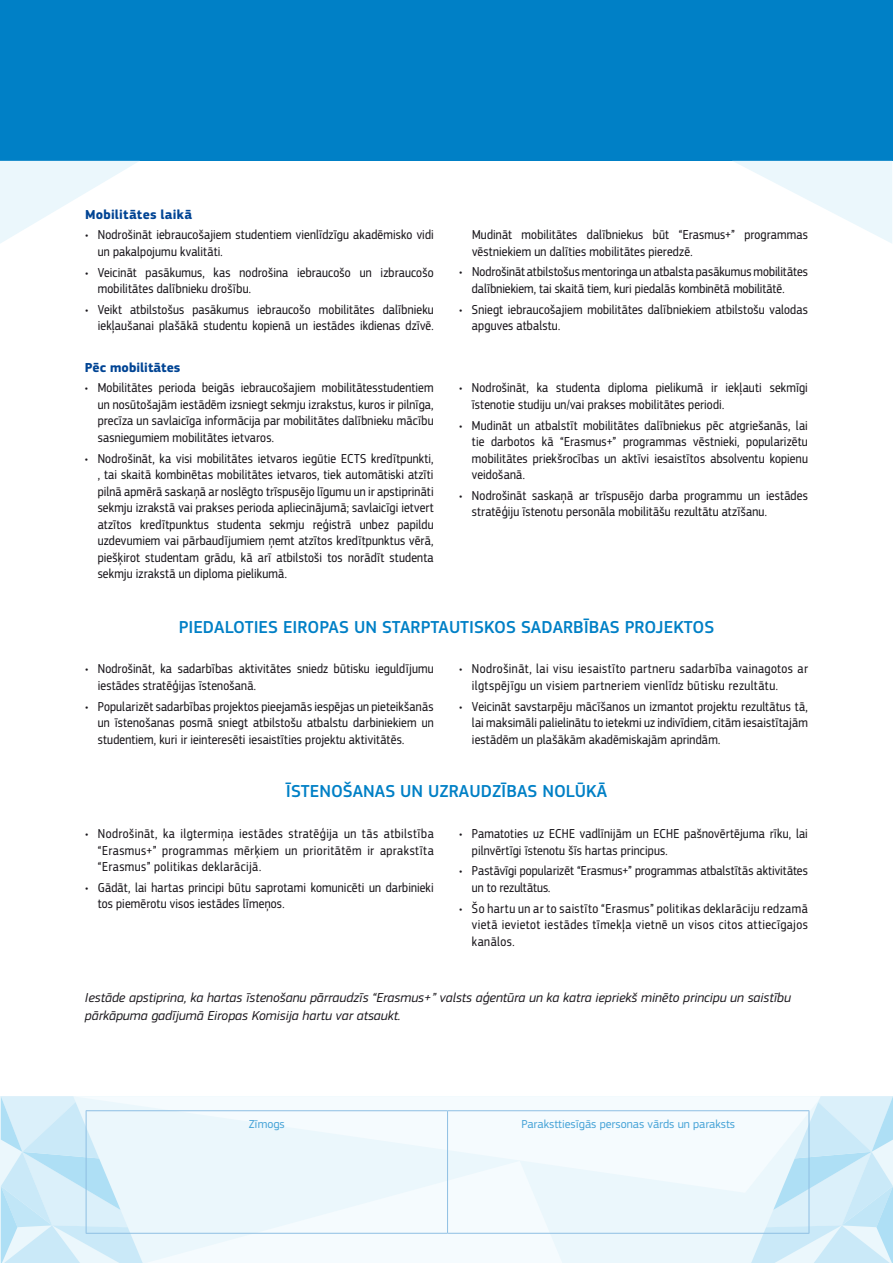
<style>
.page{position:relative;width:893px;height:1263px;background:#fff}
.page>*{position:absolute;margin:0;border:0;box-sizing:border-box;transform-origin:0 0}
.t1{font:500 18px "EC Square Sans Pro";color:#0080c6}
.t2{font:13.5px/16.5px "EC Square Sans Cond Pro";letter-spacing:.015em;color:#1a171c}
.t3{font:italic 13.5px/18px "EC Square Sans Pro";color:#1a171c}
.t4{font:13.5px/16.5px "EC Square Sans Cond Pro";letter-spacing:.035em;color:#1a171c}
.t5{font:700 13.5px "EC Square Sans Pro";letter-spacing:.01em;color:#004494}
.t6{font:12px "EC Square Sans Pro";color:#42a1d6}
</style>
<div class="page">
<div style="left:0;top:0;width:893px;height:160px;background:#0080c6"></div>
<div style="left:0;top:1096px;width:893px;height:167px;background:#ebf7fc"></div>
<svg style="left:0;top:161px;width:139px;height:82px"></svg>
<svg style="left:733px;top:161px;width:159px;height:82px"></svg>
<svg style="left:1px;top:1096px;width:561px;height:167px"></svg>
<svg style="left:750px;top:1096px;width:143px;height:167px"></svg>
<hr style="left:86px;top:1110px;width:362px;height:1px;background:#8ebfe3">
<hr style="left:86px;top:1111px;width:1px;height:122px;background:#8ebfe3">
<hr style="left:448px;top:1110px;width:361px;height:1px;background:#8ebfe3">
<hr style="left:447px;top:1111px;width:1px;height:122px;background:#8ebfe3">
<hr style="left:809px;top:1111px;width:1px;height:122px;background:#8ebfe3">
<hr style="left:86px;top:1233px;width:362px;height:1px;background:#8ebfe3">
<hr style="left:448px;top:1233px;width:361px;height:1px;background:#8ebfe3">
<p class="t5" style="left:85px;top:206px;width:109px">Mobilitātes laikā</p>
<p class="t2" style="left:98px;top:227px;width:337px;text-indent:-13px">• Nodrošināt iebraucošajiem studentiem vienlīdzīgu akadēmisko vidi un pakalpojumu kvalitāti.</p>
<p class="t2" style="left:98px;top:264px;width:337px;text-indent:-13px">• Veicināt pasākumus, kas nodrošina iebraucošo un izbraucošo mobilitātes dalībnieku drošību.</p>
<p class="t2" style="left:85px;top:301px;width:350px;text-align:right">• Veikt atbilstošus pasākumus iebraucošo mobilitātes dalībnieku iekļaušanai plašākā studentu kopienā un iestādes ikdienas dzīvē.</p>
<p class="t5" style="left:85px;top:359px;width:97px">Pēc mobilitātes</p>
<p class="t2" style="left:98px;top:380px;width:337px;text-align:justify;text-indent:-13px">• Mobilitātes perioda beigās iebraucošajiem mobilitātesstudentiem un nosūtošajām iestādēm izsniegt sekmju izrakstus, kuros ir pilnīga, precīza un savlaicīga informācija par mobilitātes dalībnieku mācību sasniegumiem mobilitātes ietvaros.</p>
<p class="t2" style="left:98px;top:450px;width:337px;text-align:justify;text-indent:-13px">• Nodrošināt, ka visi mobilitātes ietvaros iegūtie ECTS kredītpunkti, , tai skaitā kombinētas mobilitātes ietvaros, tiek automātiski atzīti pilnā apmērā saskaņā ar noslēgto trīspusējo līgumu un ir apstiprināti sekmju izrakstā vai prakses perioda apliecinājumā; savlaicīgi ietvert atzītos kredītpunktus studenta sekmju reģistrā unbez papildu uzdevumiem vai pārbaudījumiem ņemt atzītos kredītpunktus vērā, piešķirot studentam grādu, kā arī atbilstoši tos norādīt studenta sekmju izrakstā un diploma pielikumā.</p>
<p class="t2" style="left:472px;top:227px;width:337px">Mudināt mobilitātes dalībniekus būt “Erasmus+” programmas vēstniekiem un dalīties mobilitātes pieredzē.</p>
<p class="t2" style="left:472px;top:264px;width:337px;text-indent:-13px">• Nodrošināt atbilstošus mentoringa un atbalsta pasākumus mobilitātes dalībniekiem, tai skaitā tiem, kuri piedalās kombinētā mobilitātē.</p>
<p class="t2" style="left:472px;top:301px;width:337px;text-indent:-13px">• Sniegt iebraucošajiem mobilitātes dalībniekiem atbilstošu valodas apguves atbalstu.</p>
<p class="t2" style="left:472px;top:380px;width:337px;text-indent:-13px">• Nodrošināt, ka studenta diploma pielikumā ir iekļauti sekmīgi īstenotie studiju un/vai prakses mobilitātes periodi.</p>
<p class="t2" style="left:472px;top:417px;width:337px;text-align:justify;text-indent:-13px">• Mudināt un atbalstīt mobilitātes dalībniekus pēc atgriešanās, lai tie darbotos kā “Erasmus+” programmas vēstnieki, popularizētu mobilitātes priekšrocības un aktīvi iesaistītos absolventu kopienu veidošanā.</p>
<p class="t2" style="left:472px;top:487px;width:337px;text-indent:-13px">• Nodrošināt saskaņā ar trīspusējo darba programmu un iestādes stratēģiju īstenotu personāla mobilitāšu rezultātu atzīšanu.</p>
<h1 class="t1" style="left:179px;top:617px;width:537px">PIEDALOTIES EIROPAS UN STARPTAUTISKOS SADARBĪBAS PROJEKTOS</h1>
<p class="t2" style="left:98px;top:661px;width:337px;text-indent:-13px">• Nodrošināt, ka sadarbības aktivitātes sniedz būtisku ieguldījumu iestādes stratēģijas īstenošanā.</p>
<p class="t2" style="left:98px;top:698px;width:337px;text-align:justify;text-indent:-13px">• Popularizēt sadarbības projektos pieejamās iespējas un pieteikšanās un īstenošanas posmā sniegt atbilstošu atbalstu darbiniekiem un studentiem, kuri ir ieinteresēti iesaistīties projektu aktivitātēs.</p>
<p class="t4" style="left:472px;top:661px;width:337px;text-indent:-13px">• Nodrošināt, lai visu iesaistīto partneru sadarbība vainagotos ar ilgtspējīgu un visiem partneriem vienlīdz būtisku rezultātu.</p>
<p class="t2" style="left:472px;top:698px;width:337px;text-align:justify;text-indent:-13px">• Veicināt savstarpēju mācīšanos un izmantot projektu rezultātus tā, lai maksimāli palielinātu to ietekmi uzindivīdiem,citām iesaistītajām iestādēm un plašākām akadēmiskajām aprindām.</p>
<h1 class="t1" style="left:286px;top:780px;width:323px">ĪSTENOŠANAS UN UZRAUDZĪBAS NOLŪKĀ</h1>
<p class="t2" style="left:98px;top:825px;width:337px;text-align:justify;text-indent:-13px">• Nodrošināt, ka ilgtermiņa iestādes stratēģija un tās atbilstība “Erasmus+” programmas mērķiem un prioritātēm ir aprakstīta “Erasmus” politikas deklarācijā.</p>
<p class="t2" style="left:98px;top:879px;width:337px;text-indent:-13px">• Gādāt, lai hartas principi būtu saprotami komunicēti un darbinieki tos piemērotu visos iestādes līmeņos.</p>
<p class="t2" style="left:472px;top:825px;width:337px;text-indent:-13px">• Pamatoties uz ECHE vadlīnijām un ECHE pašnovērtējuma rīku, lai pilnvērtīgi īstenotu šīs hartas principus.</p>
<p class="t2" style="left:472px;top:863px;width:337px;text-indent:-13px">• Pastāvīgi popularizēt “Erasmus+” programmas atbalstītās aktivitātes un to rezultātus.</p>
<p class="t2" style="left:472px;top:900px;width:337px;text-align:justify;text-indent:-13px">• Šo hartu un ar to saistīto “Erasmus” politikas deklarāciju redzamā vietā ievietot iestādes tīmekļa vietnē un visos citos attiecīgajos kanālos.</p>
<p class="t3" style="left:85px;top:989px;width:707px">Iestāde apstiprina, ka hartas īstenošanu pārraudzīs “Erasmus+” valsts aģentūra un ka katra iepriekš minēto principu un saistību pārkāpuma gadījumā Eiropas Komisija hartu var atsaukt.</p>
<p class="t6" style="left:249px;top:1117px;width:38px">Zīmogs</p>
<p class="t6" style="left:521px;top:1117px;width:215px">Paraksttiesīgās personas vārds un paraksts</p>
</div>
